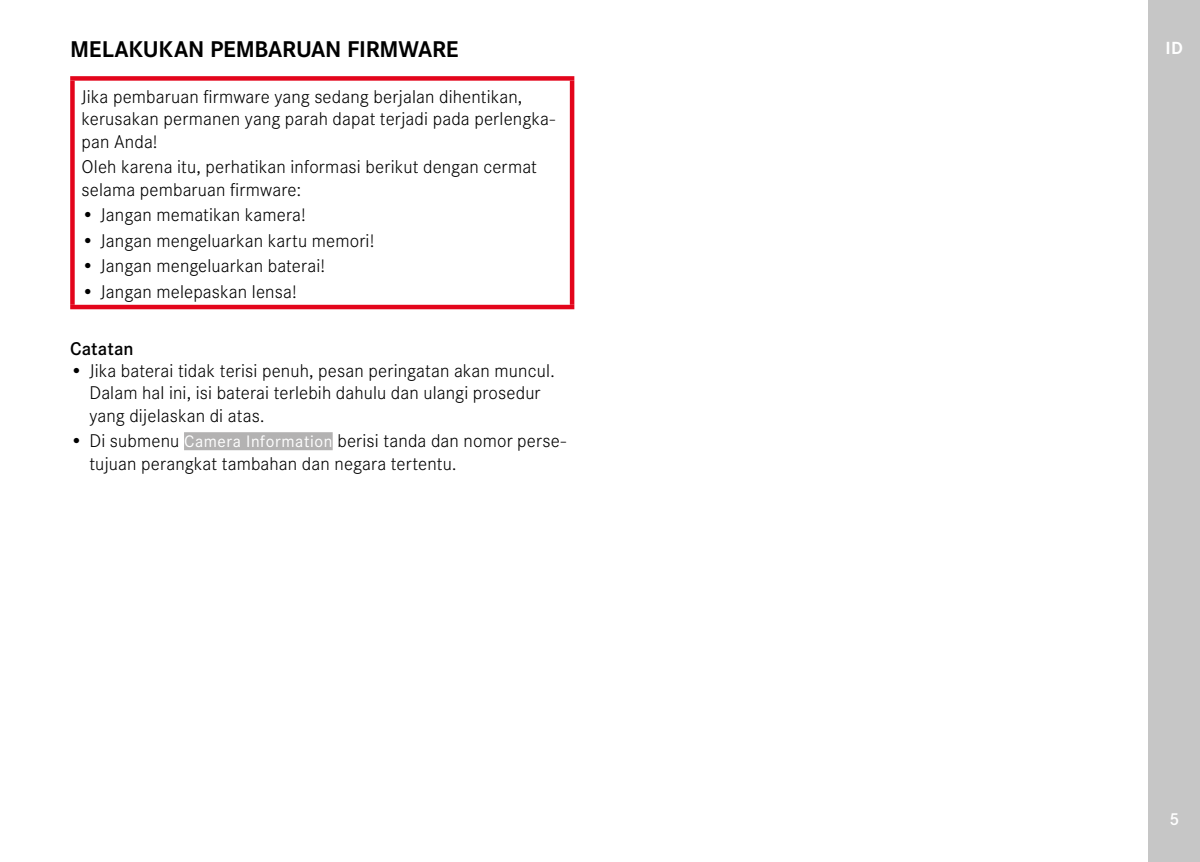
<style>
.page{position:relative;width:1200px;height:862px;background:#fff}
.page>*{position:absolute;margin:0;border:0;box-sizing:border-box;transform-origin:0 0}
.Heading____Heading_01_blind{font:700 23.62px "Corporate S";letter-spacing:-.01em;color:#000}
.Text____Body_Text{font:300 19.12px/22.3px "Corporate S";letter-spacing:.005em;color:#000}
.Heading____Note_Heading{font:600 19.12px "Corporate S";letter-spacing:.005em;color:#000}
.t1{font:700 18.22px "Corporate S";color:#fff}
.t2{font:600 18px "Corporate S";color:#fff}
.s1{font-weight:400;font-size:17.32px;color:#fff}
</style>
<div class="page">
<div style="left:1148px;top:0;width:51px;height:861px;background:#c6c6c6"></div>
<div style="left:184px;top:432px;width:148px;height:18px;background:#b3b2b2"></div>
<div style="left:70px;top:76px;width:504px;height:5px;background:#e3051b"></div>
<div style="left:70px;top:81px;width:5px;height:223px;background:#e3051b"></div>
<div style="left:569px;top:81px;width:5px;height:223px;background:#e3051b"></div>
<div style="left:70px;top:304px;width:504px;height:5px;background:#e3051b"></div>
<p class="Heading____Heading_01_blind" style="left:70px;top:30px;width:390px">MELAKUKAN PEMBARUAN FIRMWARE</p>
<p class="Text____Body_Text" style="left:81px;top:84px;width:475px">Jika pembaruan firmware yang sedang berjalan dihentikan, kerusakan permanen yang parah dapat terjadi pada perlengka&shy;pan Anda!</p>
<p class="Text____Body_Text" style="left:81px;top:154px;width:457px">Oleh karena itu, perhatikan informasi berikut dengan cermat selama pembaruan firmware:</p>
<p class="Text____Body_Text" style="left:81px;top:202px;width:226px">• Jangan mematikan kamera!</p>
<p class="Text____Body_Text" style="left:81px;top:228px;width:294px">• Jangan mengeluarkan kartu memori!</p>
<p class="Text____Body_Text" style="left:81px;top:254px;width:245px">• Jangan mengeluarkan baterai!</p>
<p class="Text____Body_Text" style="left:81px;top:279px;width:217px">• Jangan melepaskan lensa!</p>
<p class="Heading____Note_Heading" style="left:70px;top:334px;width:65px">Catatan</p>
<p class="Text____Body_Text" style="left:89px;top:358px;width:467px;text-indent:-19px">• Jika baterai tidak terisi penuh, pesan peringatan akan muncul.<br>Dalam hal ini, isi baterai terlebih dahulu dan ulangi prosedur yang dijelaskan di atas.</p>
<p class="Text____Body_Text" style="left:89px;top:428px;width:478px;text-indent:-19px">• Di submenu <span class="s1">Camera Information</span> berisi tanda dan nomor perse&shy;tujuan perangkat tambahan dan negara tertentu.</p>
<p class="t1" style="left:1165px;top:34px;width:19px">ID</p>
<p class="t2" style="left:1168px;top:805px;width:11px">5</p>
</div>
